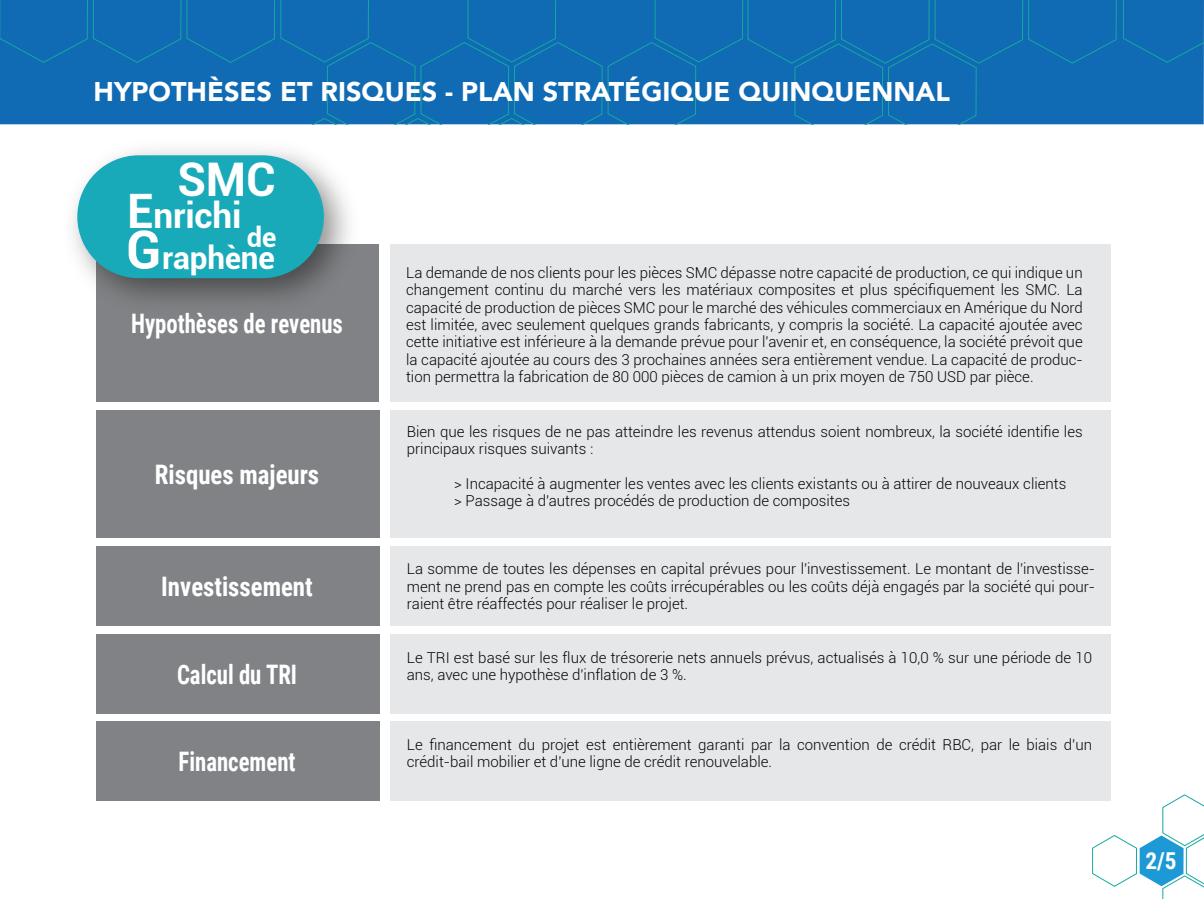
<style>
.page{position:relative;width:1204px;height:899px;background:#fff}
.page>*{position:absolute;margin:0;border:0;box-sizing:border-box;transform-origin:0 0}
.t1{font:700 52.8px "Roboto";color:#fff}
.t2{font:700 46.35px "Roboto";color:#fff}
.t3{font:700 35.1px "Roboto";letter-spacing:-.005em;color:#fff}
.t4{font:700 31.35px "Roboto";letter-spacing:-.005em;color:#fff}
.t5{font:700 27.3px "Roboto";color:#fff}
.t6{font:900 27px "Avenir";color:#fff}
.t7{font:700 26.85px "Roboto Condensed";color:#fff;scale:.85 1}
.t8{font:700 26.85px "Roboto Condensed";color:#fff;scale:.92 1}
.t9{font:700 23.25px "Roboto Condensed";color:#fff}
.t10{font:300 15px/17.2px "Roboto";color:#050504;text-align:justify}
.s1{font-size:47.55px}
.s2{font-size:30.45px}
</style>
<div class="page">
<div style="left:96px;top:243px;width:283px;height:158px;background:#808285"></div>
<div style="left:390px;top:243px;width:720px;height:158px;background:#e6e7e9"></div>
<div style="left:96px;top:410px;width:284px;height:127px;background:#808285"></div>
<div style="left:390px;top:410px;width:720px;height:127px;background:#e6e7e9"></div>
<div style="left:96px;top:546px;width:284px;height:79px;background:#808285"></div>
<div style="left:390px;top:546px;width:720px;height:79px;background:#e6e7e9"></div>
<div style="left:96px;top:634px;width:284px;height:79px;background:#808285"></div>
<div style="left:390px;top:634px;width:720px;height:79px;background:#e6e7e9"></div>
<div style="left:96px;top:721px;width:284px;height:79px;background:#808285"></div>
<div style="left:390px;top:721px;width:720px;height:79px;background:#e6e7e9"></div>
<div style="left:0;top:0;width:1203px;height:124px;background:#106ab4"></div>
<svg style="left:1092px;top:794px;width:111px;height:104px"></svg>
<img style="left:73px;top:149px;width:297px;height:151px">
<div style="left:77px;top:155px;width:247px;height:123px;background:#19aab9;border-radius:61px"></div>
<h3 class="t6" style="left:94px;top:69px;width:858px">HYPOTHÈSES ET RISQUES - PLAN STRATÉGIQUE QUINQUENNAL</h3>
<h2 class="t2" style="left:177px;top:147px;width:100px">SMC</h2>
<h3 class="t3" style="left:127px;top:191px;width:116px"><span class="s1">E</span>nrichi</h3>
<h1 class="t1" style="left:126px;top:212px;width:37px">G</h1>
<h3 class="t5" style="left:247px;top:218px;width:31px">de</h3>
<h3 class="t4" style="left:162px;top:235px;width:114px">raph<span class="s2">è</span>ne</h3>
<h3 class="t7" style="left:131px;top:304px;width:251px">Hypothèses de revenus</h3>
<h3 class="t8" style="left:155px;top:455px;width:180px">Risques majeurs</h3>
<h3 class="t8" style="left:161px;top:567px;width:166px">Investissement</h3>
<p class="t10" style="left:406px;top:263px;width:678px">La demande de nos clients pour les pièces SMC dépasse notre capacité de production, ce qui indique un changement continu du marché vers les matériaux composites et plus spécifiquement les SMC. La capacité de production de pièces SMC pour le marché des véhicules commerciaux en Amérique du Nord est limitée, avec seulement quelques grands fabricants, y compris la société. La capacité ajoutée avec cette initiative est inférieure à la demande prévue pour l'avenir et, en conséquence, la société prévoit que la capacité ajoutée au cours des 3 prochaines années sera entièrement vendue. La capacité de produc&shy;tion permettra la fabrication de 80 000 pièces de camion à un prix moyen de 750 USD par pièce.</p>
<p class="t10" style="left:407px;top:422px;width:677px">Bien que les risques de ne pas atteindre les revenus attendus soient nombreux, la société identifie les principaux risques suivants :</p>
<p class="t10" style="left:454px;top:474px;width:613px">&gt; Incapacité à augmenter les ventes avec les clients existants ou à attirer de nouveaux clients &gt; Passage à d'autres procédés de production de composites</p>
<p class="t10" style="left:407px;top:559px;width:689px">La somme de toutes les dépenses en capital prévues pour l'investissement. Le montant de l'investisse&shy;ment ne prend pas en compte les coûts irrécupérables ou les coûts déjà engagés par la société qui pour&shy;raient être réaffectés pour réaliser le projet.</p>
<p class="t10" style="left:407px;top:648px;width:686px">Le TRI est basé sur les flux de trésorerie nets annuels prévus, actualisés à 10,0 % sur une période de 10</p>
<h3 class="t7" style="left:177px;top:655px;width:143px">Calcul du TRI</h3>
<p class="t10" style="left:407px;top:665px;width:281px">ans, avec une hypothèse d'inflation de 3 %.</p>
<p class="t10" style="left:407px;top:735px;width:686px">Le financement du projet est entièrement garanti par la convention de crédit RBC, par le biais d'un</p>
<h3 class="t7" style="left:179px;top:742px;width:139px">Financement</h3>
<p class="t10" style="left:407px;top:752px;width:367px">crédit-bail mobilier et d'une ligne de crédit renouvelable.</p>
<h3 class="t9" style="left:1145px;top:844px;width:33px">2/5</h3>
</div>
